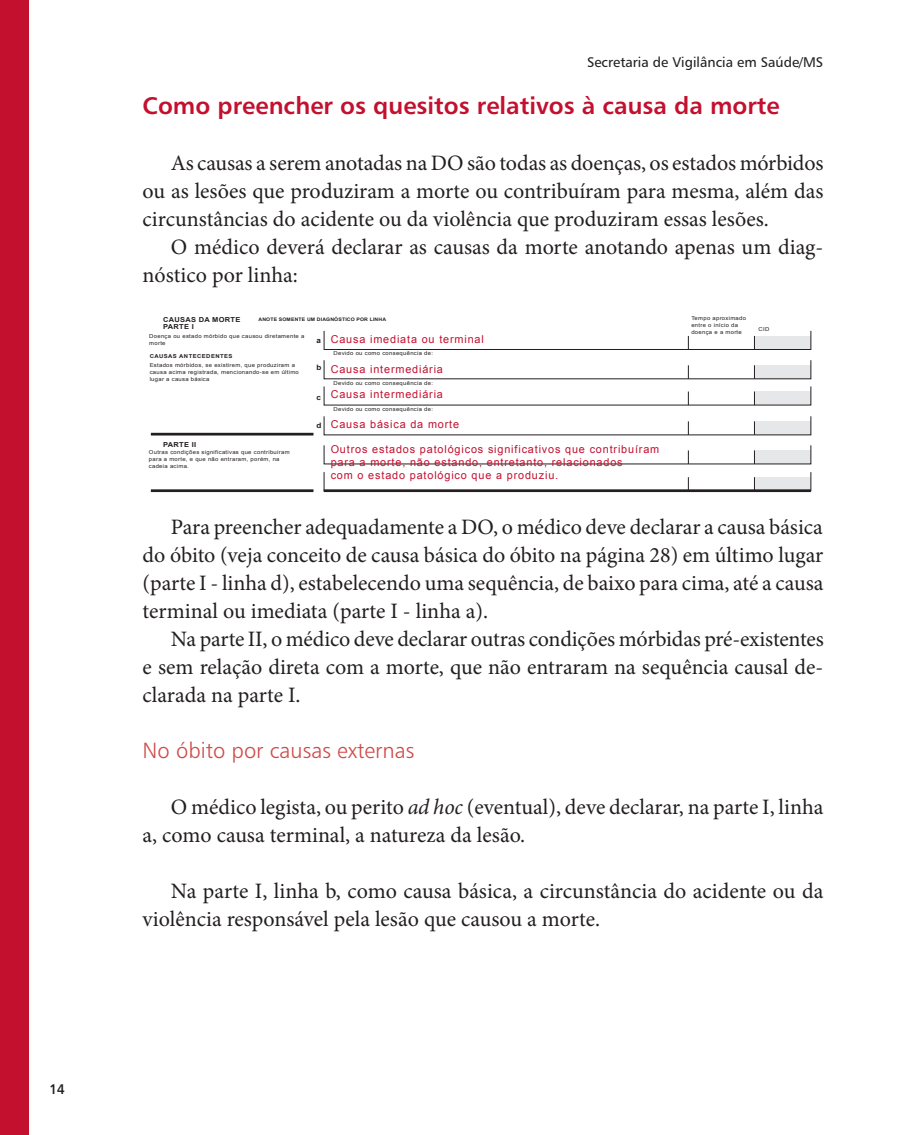
<style>
.page{position:relative;width:908px;height:1135px;background:#fff}
.page>*{position:absolute;margin:0;border:0;box-sizing:border-box;transform-origin:0 0}
.t1{font:24px "Humanist 777 BT Bold B";color:#c3102f}
.t2{font:22px/28px "Minion Pro";color:#231f20;text-align:justify}
.t3{font:22px "Humanist 777 BT Light B";color:#ce4b49}
.t4{font:14px "Humanist 777 BT Roman B";color:#231f20}
.t5{font:14px "Humanist 777 BT Bold B";color:#231f20;scale:.9 1}
.t6{font:10.8px/13px "Arial";letter-spacing:.075em;color:#c3102f}
.t7{font:700 7.4px "Arial";color:#231f20;scale:1.09 1}
.t8{font:700 6.8px/7.4px "Arial";letter-spacing:.04em;color:#231f20;scale:1.09 1}
.t9{font:5.4px/6.8px "Arial";letter-spacing:.05em;color:#231f20;scale:1.09 1}
.t10{font:700 5.4px "Arial";letter-spacing:.075em;color:#231f20;scale:1.09 1}
.t11{font:700 4.8px "Arial";letter-spacing:.025em;color:#231f20;scale:1.09 1}
.s1{font-style:italic}
</style>
<div class="page">
<div style="left:0;top:0;width:29px;height:1134px;background:#c3102f"></div>
<hr style="left:151px;top:433px;width:162px;height:2px;background:#231f20">
<hr style="left:151px;top:489px;width:162px;height:3px;background:#231f20">
<div style="left:754px;top:336px;width:56px;height:13px;background:#e6e7e9"></div>
<div style="left:324px;top:330px;width:487px;height:20px;border:1px solid #231f20"></div>
<svg style="left:688px;top:336px;width:1px;height:13px"></svg>
<svg style="left:754px;top:336px;width:1px;height:13px"></svg>
<div style="left:754px;top:365px;width:56px;height:13px;background:#e6e7e9"></div>
<svg style="left:688px;top:365px;width:1px;height:14px"></svg>
<svg style="left:754px;top:365px;width:1px;height:14px"></svg>
<div style="left:754px;top:391px;width:56px;height:14px;background:#e6e7e9"></div>
<svg style="left:688px;top:391px;width:1px;height:14px"></svg>
<svg style="left:754px;top:391px;width:1px;height:14px"></svg>
<div style="left:754px;top:421px;width:56px;height:13px;background:#e6e7e9"></div>
<svg style="left:688px;top:421px;width:1px;height:14px"></svg>
<svg style="left:754px;top:421px;width:1px;height:14px"></svg>
<div style="left:754px;top:450px;width:56px;height:13px;background:#e6e7e9"></div>
<svg style="left:688px;top:450px;width:1px;height:14px"></svg>
<svg style="left:754px;top:450px;width:1px;height:14px"></svg>
<div style="left:754px;top:477px;width:56px;height:13px;background:#e6e7e9"></div>
<svg style="left:688px;top:477px;width:1px;height:12px"></svg>
<svg style="left:754px;top:477px;width:1px;height:12px"></svg>
<hr style="left:324px;top:489px;width:486px;height:3px;background:#231f20">
<p class="t5" style="left:50px;top:1080px;width:18px">14</p>
<p class="t4" style="left:587px;top:54px;width:238px">Secretaria de Vigilância em Saúde/MS</p>
<p class="t1" style="left:143px;top:90px;width:638px">Como preencher os quesitos relativos à causa da morte</p>
<p class="t2" style="left:143px;top:149px;width:682px;text-indent:28px">As causas a serem anotadas na DO são todas as doenças, os estados mórbidos ou as lesões que produziram a morte ou contribuíram para mesma, além das circunstâncias do acidente ou da violência que produziram essas lesões.</p>
<p class="t2" style="left:143px;top:233px;width:682px;text-indent:28px">O médico deverá declarar as causas da morte anotando apenas um diag&shy;nóstico por linha:</p>
<p class="t8" style="left:163px;top:316px;width:72px">CAUSAS DA MORTE<br>PARTE I</p>
<p class="t9" style="left:691px;top:315px;width:52px">Tempo aproximado entre o início da doença e a morte</p>
<p class="t9" style="left:758px;top:326px;width:11px">CID</p>
<p class="t11" style="left:258px;top:316px;width:118px">ANOTE SOMENTE UM DIAGNÓSTICO POR LINHA</p>
<p class="t9" style="left:149px;top:332px;width:144px;line-height:7.4px">Doença ou estado mórbido que causou diretamente a morte</p>
<p class="t7" style="left:316px;top:335px;width:6px">a</p>
<p class="t7" style="left:316px;top:363px;width:6px">b</p>
<p class="t7" style="left:316px;top:392px;width:6px">c</p>
<p class="t7" style="left:316px;top:420px;width:6px">d</p>
<p class="t6" style="left:330px;top:332px;width:155px">Causa imediata ou terminal</p>
<p class="t6" style="left:330px;top:362px;width:114px">Causa intermediária</p>
<p class="t6" style="left:330px;top:388px;width:114px">Causa intermediária</p>
<p class="t6" style="left:330px;top:418px;width:130px">Causa básica da morte</p>
<p class="t6" style="left:330px;top:443px;width:330px">Outros estados patológicos significativos que contribuíram para a morte, não estando, entretanto, relacionados<br>com o estado patológico que a produziu.</p>
<p class="t2" style="left:143px;top:513px;width:682px;text-indent:28px">Para preencher adequadamente a DO, o médico deve declarar a causa básica do óbito (veja conceito de causa básica do óbito na página 28) em último lugar (parte I - linha d), estabelecendo uma sequência, de baixo para cima, até a causa terminal ou imediata (parte I - linha a).</p>
<p class="t2" style="left:143px;top:625px;width:682px;text-indent:28px">Na parte II, o médico deve declarar outras condições mórbidas pré-existentes e sem relação direta com a morte, que não entraram na sequência causal de&shy;clarada na parte I.</p>
<p class="t3" style="left:143px;top:737px;width:273px">No óbito por causas externas</p>
<p class="t2" style="left:143px;top:793px;width:682px;text-indent:28px">O médico legista, ou perito <span class="s1">ad hoc</span> (eventual), deve declarar, na parte I, linha a, como causa terminal, a natureza da lesão.</p>
<p class="t2" style="left:143px;top:877px;width:682px;text-indent:28px">Na parte I, linha b, como causa básica, a circunstância do acidente ou da violência responsável pela lesão que causou a morte.</p>
<p class="t10" style="left:150px;top:353px;width:77px">CAUSAS ANTECEDENTES</p>
<p class="t9" style="left:333px;top:350px;width:93px">Devido ou como consequência de:</p>
<p class="t9" style="left:333px;top:379px;width:93px">Devido ou como consequência de:</p>
<p class="t9" style="left:333px;top:405px;width:93px">Devido ou como consequência de:</p>
<p class="t9" style="left:150px;top:362px;width:138px">Estados mórbidos, se existirem, que produziram a causa acima registrada, mencionando-se em último lugar a causa básica</p>
<p class="t8" style="left:163px;top:441px;width:32px">PARTE II</p>
<p class="t9" style="left:149px;top:449px;width:131px">Outras condições significativas que contribuiram para a morte, e que não entraram, porém, na cadeia acima.</p>
</div>
